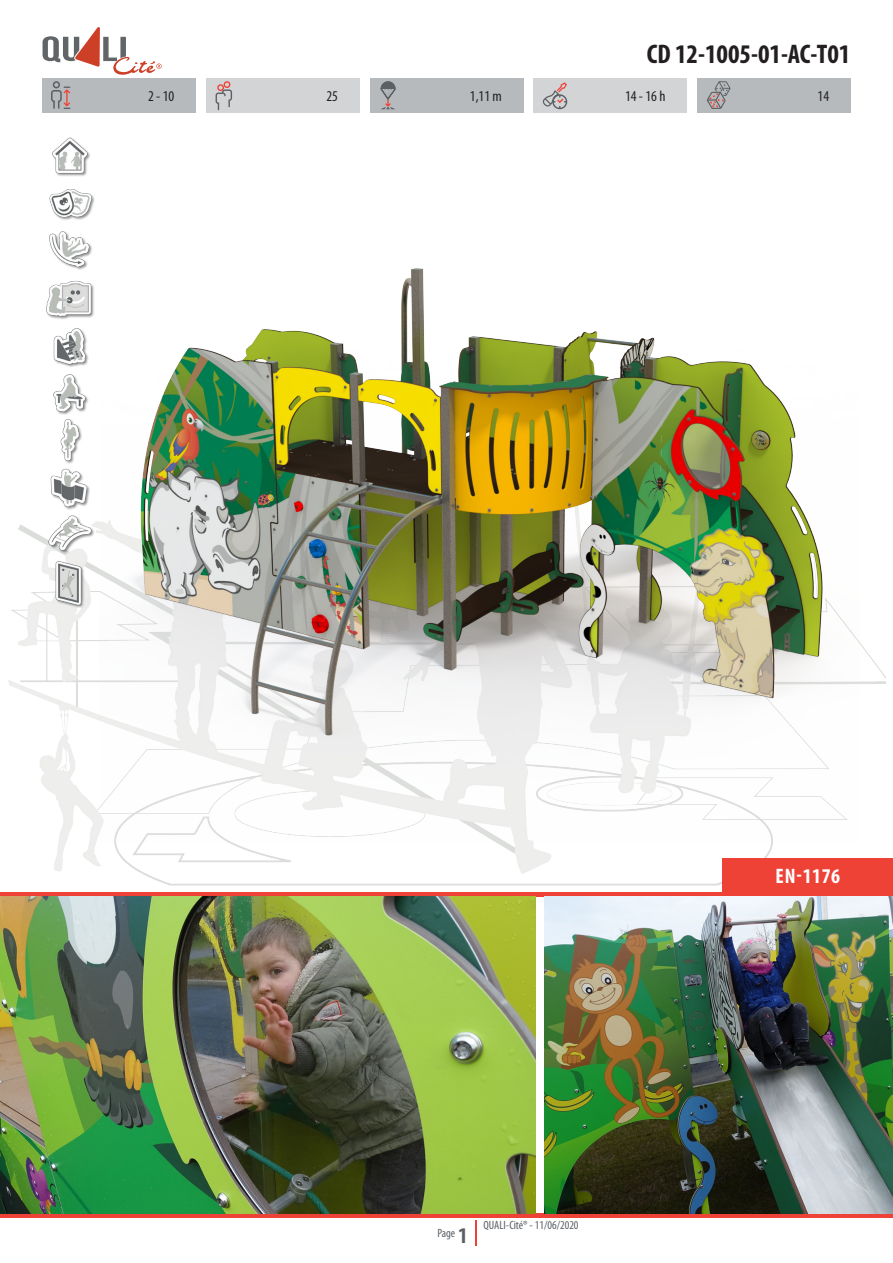
<style>
.page{position:relative;width:893px;height:1263px;background:#fff}
.page>*{position:absolute;margin:0;border:0;box-sizing:border-box;transform-origin:0 0}
.t1{font:700 condensed 27px "Myriad Pro";color:#231f20}
.t2{font:700 condensed 21px "Myriad Pro";letter-spacing:.025em;color:#fff}
.t3{font:condensed 15px "Myriad Pro";color:#231f20}
.t4{font:condensed 12px "Myriad Pro";color:#5b6064}
.s1{font-weight:700;font-size:22.5px}
</style>
<div class="page">
<div style="left:697px;top:78px;width:153px;height:35px;background:#b7babd"></div>
<div style="left:206px;top:78px;width:153px;height:35px;background:#d3d4d6"></div>
<div style="left:43px;top:78px;width:153px;height:35px;background:#b7babd"></div>
<svg style="left:51px;top:81px;width:19px;height:28px"></svg>
<div style="left:370px;top:78px;width:153px;height:35px;background:#b7babd"></div>
<div style="left:534px;top:78px;width:153px;height:35px;background:#d3d4d6"></div>
<img style="left:8px;top:522px;width:877px;height:364px">
<svg style="left:475px;top:1220px;width:1px;height:26px"></svg>
<div style="left:0;top:892px;width:893px;height:5px;background:#ee4237"></div>
<svg style="left:0;top:1213px;width:893px;height:4px;background:#c44c38"></svg>
<div style="left:722px;top:858px;width:171px;height:34px;background:#ee4237"></div>
<svg style="left:43px;top:27px;width:119px;height:48px"></svg>
<img style="left:99px;top:82px;width:761px;height:761px">
<img style="left:43px;top:137px;width:55px;height:470px">
<img style="left:0;top:897px;width:536px;height:316px">
<img style="left:544px;top:897px;width:349px;height:316px">
<p class="t1" style="left:647px;top:37px;width:205px">CD 12-1005-01-AC-T01</p>
<p class="t3" style="left:148px;top:87px;width:28px">2 - 10</p>
<p class="t3" style="left:326px;top:87px;width:13px">25</p>
<p class="t3" style="left:470px;top:87px;width:33px">1,11 m</p>
<p class="t3" style="left:625px;top:87px;width:42px">14 - 16 h</p>
<p class="t3" style="left:818px;top:87px;width:13px">14</p>
<p class="t4" style="left:437px;top:1226px;width:32px">Page <span class="s1">1</span></p>
<p class="t4" style="left:483px;top:1218px;width:97px">QUALI-Cité® - 11/06/2020</p>
<h2 class="t2" style="left:776px;top:863px;width:66px">EN-1176</h2>
</div>
